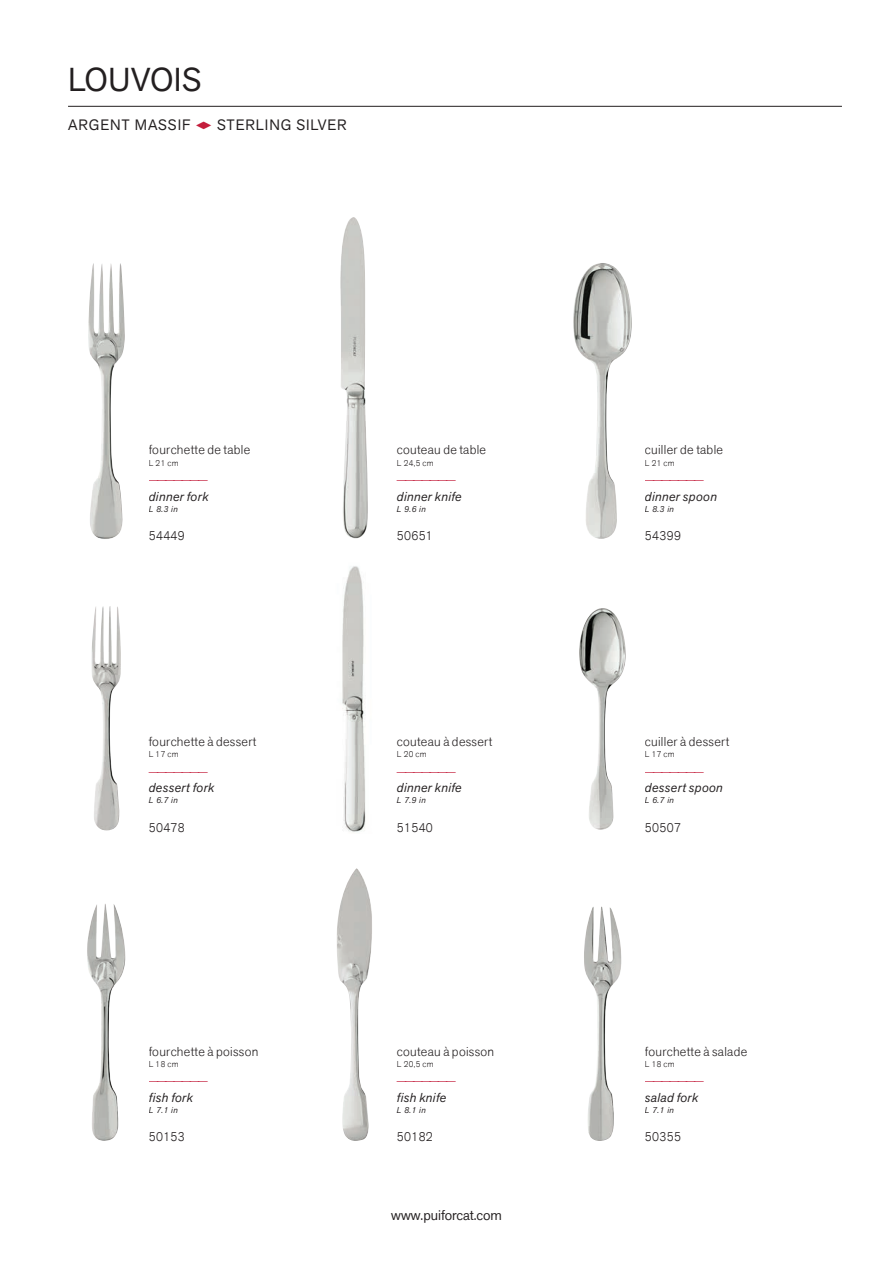
<style>
.page{position:relative;width:893px;height:1263px;background:#fff}
.page>*{position:absolute;margin:0;border:0;box-sizing:border-box;transform-origin:0 0}
.t1{font:33px "Akzid Grtsk Next";letter-spacing:.01em;color:#231f20}
.t2{font:15px "Akzid Grtsk Next";letter-spacing:.06em;color:#231f20}
.t3{font:14.25px "Akzid Grtsk Next";color:#c41e3c}
.t4{font:13.8px "Akzid Grtsk Next";color:#231f20}
.t5{font:300 12.9px "Akzid Grtsk Next";letter-spacing:.025em;color:#231f20}
.t6{font:italic 12.9px "Akzid Grtsk Next";letter-spacing:.025em;color:#231f20}
.t7{font:italic 8.55px "Akzid Grtsk Next";letter-spacing:.05em;color:#231f20}
.t8{font:300 8.55px "Akzid Grtsk Next";letter-spacing:.05em;color:#231f20}
.s1{color:#c41e3c}
</style>
<div class="page">
<hr style="left:68px;top:106px;width:774px;height:1px;background:#231f20">
<img style="left:91px;top:606px;width:30px;height:224px">
<img style="left:337px;top:868px;width:35px;height:273px">
<img style="left:340px;top:217px;width:28px;height:321px">
<img style="left:573px;top:263px;width:59px;height:276px">
<img style="left:342px;top:566px;width:24px;height:266px">
<img style="left:579px;top:608px;width:47px;height:222px">
<img style="left:87px;top:904px;width:38px;height:237px">
<img style="left:88px;top:263px;width:37px;height:276px">
<img style="left:584px;top:906px;width:37px;height:235px">
<h1 class="t1" style="left:68px;top:58px;width:135px">LOUVOIS</h1>
<p class="t2" style="left:68px;top:115px;width:280px">ARGENT MASSIF <span class="s1">◆</span> STERLING SILVER</p>
<p class="t5" style="left:149px;top:441px;width:103px">fourchette de table</p>
<p class="t8" style="left:149px;top:457px;width:31px">L 21 cm</p>
<p class="t3" style="left:149px;top:464px;width:60px">_______</p>
<p class="t6" style="left:149px;top:488px;width:61px">dinner fork</p>
<p class="t7" style="left:149px;top:503px;width:31px">L 8.3 in</p>
<p class="t5" style="left:149px;top:527px;width:38px">54449</p>
<p class="t5" style="left:149px;top:733px;width:109px">fourchette à dessert</p>
<p class="t8" style="left:149px;top:749px;width:31px">L 17 cm</p>
<p class="t3" style="left:149px;top:755px;width:60px">_______</p>
<p class="t6" style="left:149px;top:779px;width:67px">dessert fork</p>
<p class="t7" style="left:149px;top:795px;width:31px">L 6.7 in</p>
<p class="t5" style="left:149px;top:819px;width:38px">50478</p>
<p class="t5" style="left:149px;top:1043px;width:111px">fourchette à poisson</p>
<p class="t8" style="left:149px;top:1058px;width:31px">L 18 cm</p>
<p class="t3" style="left:149px;top:1065px;width:60px">_______</p>
<p class="t6" style="left:149px;top:1089px;width:46px">fish fork</p>
<p class="t7" style="left:149px;top:1105px;width:31px">L 7.1 in</p>
<p class="t5" style="left:149px;top:1128px;width:38px">50153</p>
<p class="t5" style="left:397px;top:441px;width:91px">couteau de table</p>
<p class="t8" style="left:397px;top:457px;width:38px">L 24,5 cm</p>
<p class="t3" style="left:397px;top:464px;width:60px">_______</p>
<p class="t6" style="left:397px;top:488px;width:66px">dinner knife</p>
<p class="t7" style="left:397px;top:503px;width:31px">L 9.6 in</p>
<p class="t5" style="left:397px;top:527px;width:38px">50651</p>
<p class="t5" style="left:397px;top:733px;width:97px">couteau à dessert</p>
<p class="t8" style="left:397px;top:749px;width:31px">L 20 cm</p>
<p class="t3" style="left:397px;top:755px;width:60px">_______</p>
<p class="t6" style="left:397px;top:779px;width:66px">dinner knife</p>
<p class="t7" style="left:397px;top:795px;width:31px">L 7.9 in</p>
<p class="t5" style="left:397px;top:819px;width:38px">51540</p>
<p class="t5" style="left:397px;top:1043px;width:99px">couteau à poisson</p>
<p class="t8" style="left:397px;top:1058px;width:38px">L 20,5 cm</p>
<p class="t3" style="left:397px;top:1065px;width:60px">_______</p>
<p class="t6" style="left:397px;top:1089px;width:51px">fish knife</p>
<p class="t7" style="left:397px;top:1105px;width:31px">L 8.1 in</p>
<p class="t5" style="left:397px;top:1128px;width:38px">50182</p>
<p class="t4" style="left:391px;top:1207px;width:112px">www.puiforcat.com</p>
<p class="t5" style="left:645px;top:441px;width:80px">cuiller de table</p>
<p class="t8" style="left:645px;top:457px;width:31px">L 21 cm</p>
<p class="t3" style="left:645px;top:464px;width:60px">_______</p>
<p class="t6" style="left:645px;top:488px;width:74px">dinner spoon</p>
<p class="t7" style="left:645px;top:503px;width:31px">L 8.3 in</p>
<p class="t5" style="left:645px;top:527px;width:38px">54399</p>
<p class="t5" style="left:645px;top:733px;width:86px">cuiller à dessert</p>
<p class="t8" style="left:645px;top:749px;width:31px">L 17 cm</p>
<p class="t3" style="left:645px;top:755px;width:60px">_______</p>
<p class="t6" style="left:645px;top:779px;width:80px">dessert spoon</p>
<p class="t7" style="left:645px;top:795px;width:31px">L 6.7 in</p>
<p class="t5" style="left:645px;top:819px;width:38px">50507</p>
<p class="t5" style="left:645px;top:1043px;width:104px">fourchette à salade</p>
<p class="t8" style="left:645px;top:1058px;width:31px">L 18 cm</p>
<p class="t3" style="left:645px;top:1065px;width:60px">_______</p>
<p class="t6" style="left:645px;top:1089px;width:55px">salad fork</p>
<p class="t7" style="left:645px;top:1105px;width:31px">L 7.1 in</p>
<p class="t5" style="left:645px;top:1128px;width:38px">50355</p>
</div>
